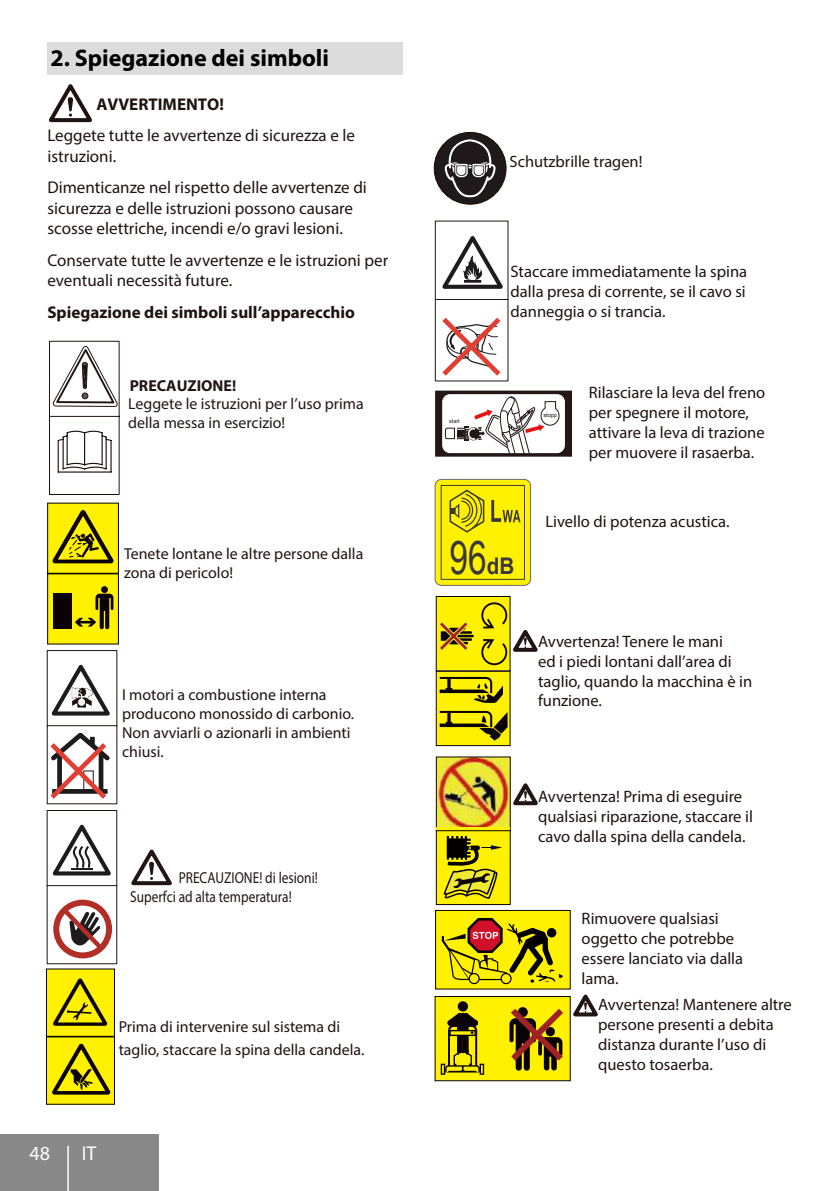
<style>
.page{position:relative;width:840px;height:1191px;background:#fff}
.page>*{position:absolute;margin:0;border:0;box-sizing:border-box;transform-origin:0 0}
.t1{font:45.6px "Arial Narrow";color:#393737;scale:.9 1}
.t2{font:700 24px "Myriad Pro";color:#000}
.t3{font:20px "Myriad Pro";color:#fff}
.t4{font:17px/20.4px "Myriad Pro";color:#1f130f}
.t5{font:700 17px "Myriad Pro";color:#1f130f}
.t6{font:16.6px/19.8px "Myriad Pro";color:#1f130f}
.t7{font:16.4px "Myriad Pro";color:#1f130f}
.t8{font:15.8px/19px "Myriad Pro";color:#1f130f}
.t9{font:15.8px/19px "Myriad Pro";color:#211613}
.t10{font:15.8px/19.4px "Myriad Pro";color:#211613;scale:.84 1}
.t11{font:700 15.8px "Myriad Pro";color:#211613}
.t12{font:5.6px "Arial";color:#231815}
.t13{font:5.4px "Arial";color:#231815}
.s1{font-family:"Arial";font-weight:700;font-size:23px}
</style>
<div class="page">
<img style="left:437px;top:758px;width:71px;height:68px">
<svg style="left:48px;top:84px;width:44px;height:39px"></svg>
<svg style="left:49px;top:341px;width:70px;height:154px"></svg>
<svg style="left:46px;top:650px;width:71px;height:154px"></svg>
<svg style="left:434px;top:221px;width:74px;height:160px"></svg>
<svg style="left:47px;top:502px;width:72px;height:142px;background:#cbbe03"></svg>
<div style="left:53px;top:593px;width:18px;height:36px;background:#0a0204"></div>
<svg style="left:46px;top:810px;width:71px;height:295px"></svg>
<svg style="left:131px;top:849px;width:41px;height:37px"></svg>
<div style="left:435px;top:479px;width:95px;height:106px;background:#fff100;border-radius:6px"></div>
<div style="left:434px;top:479px;width:96px;height:106px;border:1px solid #6b6b6b;border-radius:6px"></div>
<svg style="left:449px;top:489px;width:36px;height:44px"></svg>
<svg style="left:491px;top:500px;width:29px;height:22px"></svg>
<div style="left:435px;top:910px;width:135px;height:79px;background:#fff100;border:1px solid #0a0204"></div>
<div style="left:500px;top:973px;width:11px;height:11px;border:1px solid #030000;border-radius:50%"></div>
<div style="left:468px;top:973px;width:11px;height:11px;border:1px solid #030000;border-radius:50%"></div>
<svg style="left:441px;top:918px;width:121px;height:65px"></svg>
<div style="left:434px;top:996px;width:136px;height:85px;background:#fff100;border:1px solid #0a0204"></div>
<div style="left:457px;top:1001px;width:10px;height:10px;background:#0a0204;border-radius:50%"></div>
<svg style="left:440px;top:1063px;width:5px;height:11px"></svg>
<svg style="left:479px;top:1063px;width:5px;height:11px"></svg>
<svg style="left:444px;top:1013px;width:36px;height:60px"></svg>
<svg style="left:509px;top:1008px;width:53px;height:62px"></svg>
<div style="left:435px;top:671px;width:75px;height:75px;background:#fff100;border:1px solid #0a0204"></div>
<svg style="left:439px;top:676px;width:63px;height:27px"></svg>
<svg style="left:439px;top:710px;width:68px;height:30px"></svg>
<div style="left:436px;top:596px;width:73px;height:74px;background:#fff100"></div>
<svg style="left:439px;top:621px;width:34px;height:30px"></svg>
<div style="left:435px;top:596px;width:75px;height:75px;border:1px solid #0a0204"></div>
<div style="left:435px;top:756px;width:75px;height:75px;border:1px solid #0a0204"></div>
<div style="left:436px;top:826px;width:74px;height:78px;background:#fff100"></div>
<div style="left:435px;top:830px;width:75px;height:75px;border:1px solid #0a0204"></div>
<div style="left:446px;top:838px;width:20px;height:19px;background:#030000"></div>
<hr style="left:446px;top:836px;width:2px;height:23px;background:#030000">
<hr style="left:451px;top:836px;width:2px;height:23px;background:#030000">
<hr style="left:456px;top:836px;width:2px;height:23px;background:#030000">
<hr style="left:460px;top:836px;width:2px;height:23px;background:#030000">
<hr style="left:464px;top:836px;width:2px;height:24px;background:#030000">
<hr style="left:447px;top:842px;width:23px;height:2px;background:#030000">
<hr style="left:447px;top:838px;width:23px;height:2px;background:#030000">
<svg style="left:443px;top:845px;width:59px;height:54px"></svg>
<svg style="left:481px;top:602px;width:57px;height:63px"></svg>
<svg style="left:509px;top:777px;width:29px;height:31px"></svg>
<svg style="left:569px;top:988px;width:29px;height:32px"></svg>
<svg style="left:433px;top:131px;width:73px;height:74px"></svg>
<div style="left:432px;top:131px;width:75px;height:74px;border:1px solid #fff;border-radius:50%"></div>
<div style="left:435px;top:133px;width:70px;height:70px;background:#20191b;border-radius:50%"></div>
<svg style="left:444px;top:139px;width:51px;height:58px"></svg>
<div style="left:47px;top:42px;width:355px;height:33px;background:#dcdcdd"></div>
<div style="left:0;top:1134px;width:159px;height:57px;background:#888"></div>
<hr style="left:67px;top:1145px;width:2px;height:46px;background:#fff">
<svg style="left:435px;top:390px;width:136px;height:67px"></svg>
<h2 class="t2" style="left:50px;top:46px;width:280px">2. Spiegazione dei simboli</h2>
<p class="t5" style="left:96px;top:95px;width:129px">AVVERTIMENTO!</p>
<p class="t4" style="left:47px;top:126px;width:309px">Leggete tutte le avvertenze di sicurezza e le istruzioni.</p>
<p class="t4" style="left:47px;top:178px;width:321px">Dimenticanze nel rispetto delle avvertenze di sicurezza e delle istruzioni possono causare scosse elettriche, incendi e/o gravi lesioni.</p>
<p class="t4" style="left:47px;top:250px;width:342px">Conservate tutte le avvertenze e le istruzioni per eventuali necessità future.</p>
<p class="t5" style="left:47px;top:304px;width:309px">Spiegazione dei simboli sull’apparecchio</p>
<p class="t11" style="left:130px;top:377px;width:108px">PRECAUZIONE!</p>
<p class="t9" style="left:128px;top:394px;width:237px">Leggete le istruzioni per l’uso prima della messa in esercizio!</p>
<p class="t8" style="left:124px;top:544px;width:241px">Tenete lontane le altre persone dalla zona di pericolo!</p>
<p class="t8" style="left:122px;top:685px;width:233px">I motori a combustione interna producono monossido di carbonio.<br>Non avviarli o azionarli in ambienti chiusi.</p>
<p class="t10" style="left:130px;top:868px;width:225px;text-indent:48px">PRECAUZIONE! di lesioni!<br>Superfci ad alta temperatura!</p>
<p class="t8" style="left:119px;top:1016px;width:247px;line-height:22.2px">Prima di intervenire sul sistema di taglio, staccare la spina della candela.</p>
<p class="t3" style="left:30px;top:1143px;width:22px">48</p>
<p class="t3" style="left:82px;top:1143px;width:16px">IT</p>
<p class="t7" style="left:509px;top:153px;width:134px">Schutzbrille tragen!</p>
<p class="t13" style="left:449px;top:419px;width:12px">start</p>
<p class="t6" style="left:510px;top:262px;width:238px;text-align:justify">Staccare immediatamente la spina dalla presa di corrente, se il cavo si danneggia o si trancia.</p>
<p class="t12" style="left:543px;top:413px;width:15px">stopp</p>
<p class="t6" style="left:588px;top:383px;width:178px">Rilasciare la leva del freno per spegnere il motore, attivare la leva di trazione per muovere il rasaerba.</p>
<p class="t6" style="left:545px;top:512px;width:186px">Livello di potenza acustica.</p>
<h1 class="t1" style="left:449px;top:541px;width:74px">96<span class="s1">dB</span></h1>
<p class="t6" style="left:537px;top:632px;width:216px">Avvertenza! Tenere le mani<br>ed i piedi lontani dall’area di taglio, quando la macchina è in funzione.</p>
<p class="t6" style="left:538px;top:787px;width:216px">Avvertenza! Prima di eseguire qualsiasi riparazione, staccare il cavo dalla spina della candela.</p>
<p class="t6" style="left:581px;top:909px;width:163px">Rimuovere qualsiasi oggetto che potrebbe essere lanciato via dalla lama.</p>
<p class="t6" style="left:597px;top:995px;width:195px">Avvertenza! Mantenere altre persone presenti a debita distanza durante l’uso di questo tosaerba.</p>
</div>
